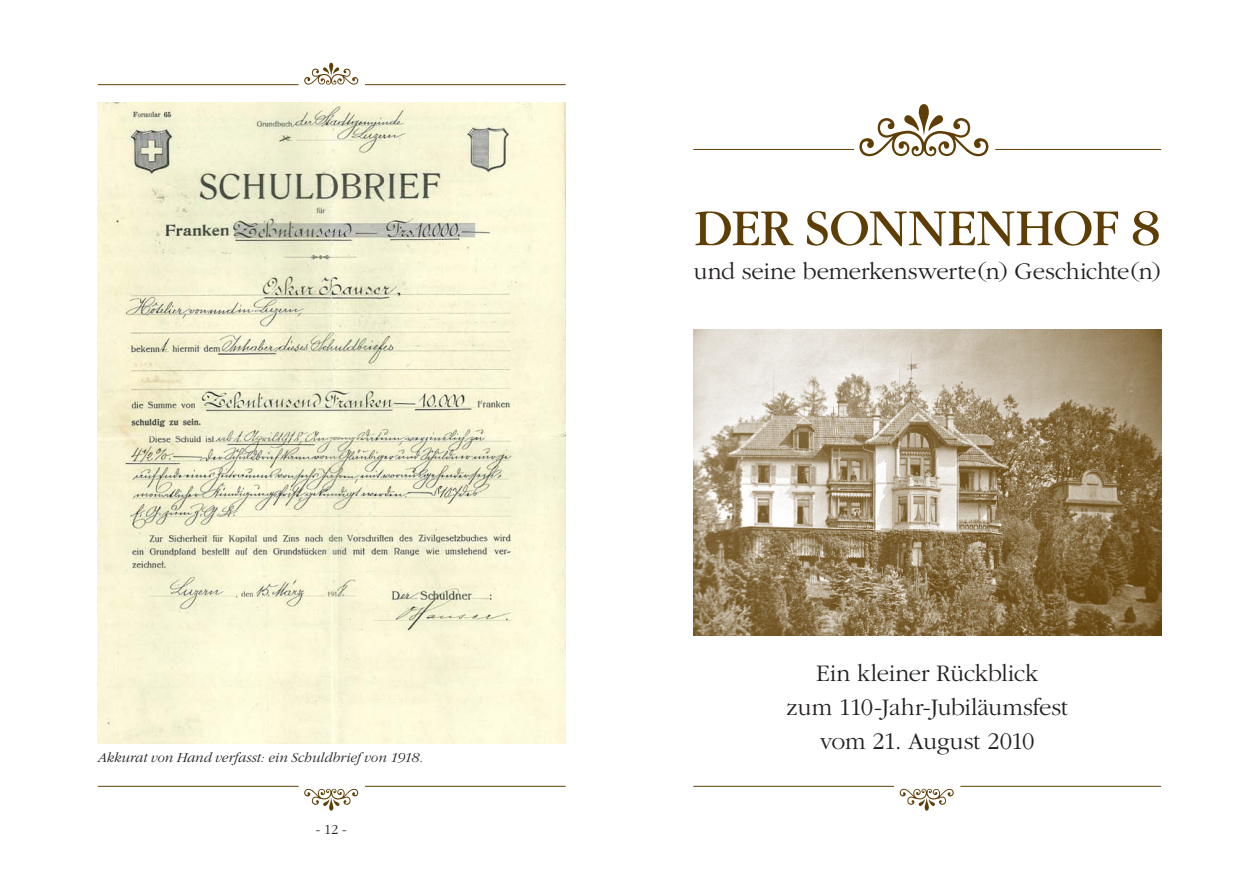
<style>
.page{position:relative;width:1259px;height:893px;background:#fff}
.page>*{position:absolute;margin:0;border:0;box-sizing:border-box;transform-origin:0 0}
.t1{font:129px "Woodtype Ornaments Std";color:#5f3e06}
.t2{font:54px "Garamond";color:#5f3e06}
.t3{font:54px "Woodtype Ornaments Std";color:#5f3e06}
.t4{font:300 24.75px/33.8px "Garamond";letter-spacing:-.01em;color:#231f20;text-align:center}
.t5{font:italic 300 14.25px "Garamond";letter-spacing:.005em;color:#231f20}
.t6{font:300 14.25px "Garamond";color:#231f20}
</style>
<div class="page">
<hr style="left:98px;top:84px;width:200px;height:1px;background:#5f3e06">
<hr style="left:98px;top:786px;width:200px;height:1px;background:#5f3e06">
<hr style="left:365px;top:84px;width:201px;height:1px;background:#5f3e06">
<hr style="left:365px;top:786px;width:201px;height:1px;background:#5f3e06">
<hr style="left:693px;top:786px;width:201px;height:1px;background:#5f3e06">
<hr style="left:960px;top:786px;width:201px;height:1px;background:#5f3e06">
<img style="left:98px;top:103px;width:468px;height:641px">
<img style="left:693px;top:330px;width:468px;height:306px">
<hr style="left:693px;top:149px;width:161px;height:1px;background:#5f3e06">
<hr style="left:995px;top:149px;width:166px;height:1px;background:#5f3e06">
<h2 class="t3" style="left:304px;top:44px;width:55px">•</h2>
<p class="t5" style="left:98px;top:750px;width:327px">Akkurat von Hand verfasst: ein Schuldbrief von 1918.</p>
<h2 class="t3" style="left:358px;top:829px;width:55px;rotate:-180deg">•</h2>
<p class="t6" style="left:316px;top:822px;width:32px">- 12 -</p>
<h1 class="t1" style="left:859px;top:59px;width:130px">•</h1>
<h2 class="t2" style="left:694px;top:200px;width:467px">DER SONNENHOF 8</h2>
<p class="t4" style="left:694px;top:255px;width:468px">und seine bemerkenswerte(n) Geschichte(n)</p>
<p class="t4" style="left:786px;top:657px;width:283px">Ein kleiner Rückblick<br>zum 110-Jahr-Jubiläumsfest vom 21. August 2010</p>
<h2 class="t3" style="left:953px;top:829px;width:55px;rotate:-180deg">•</h2>
</div>
